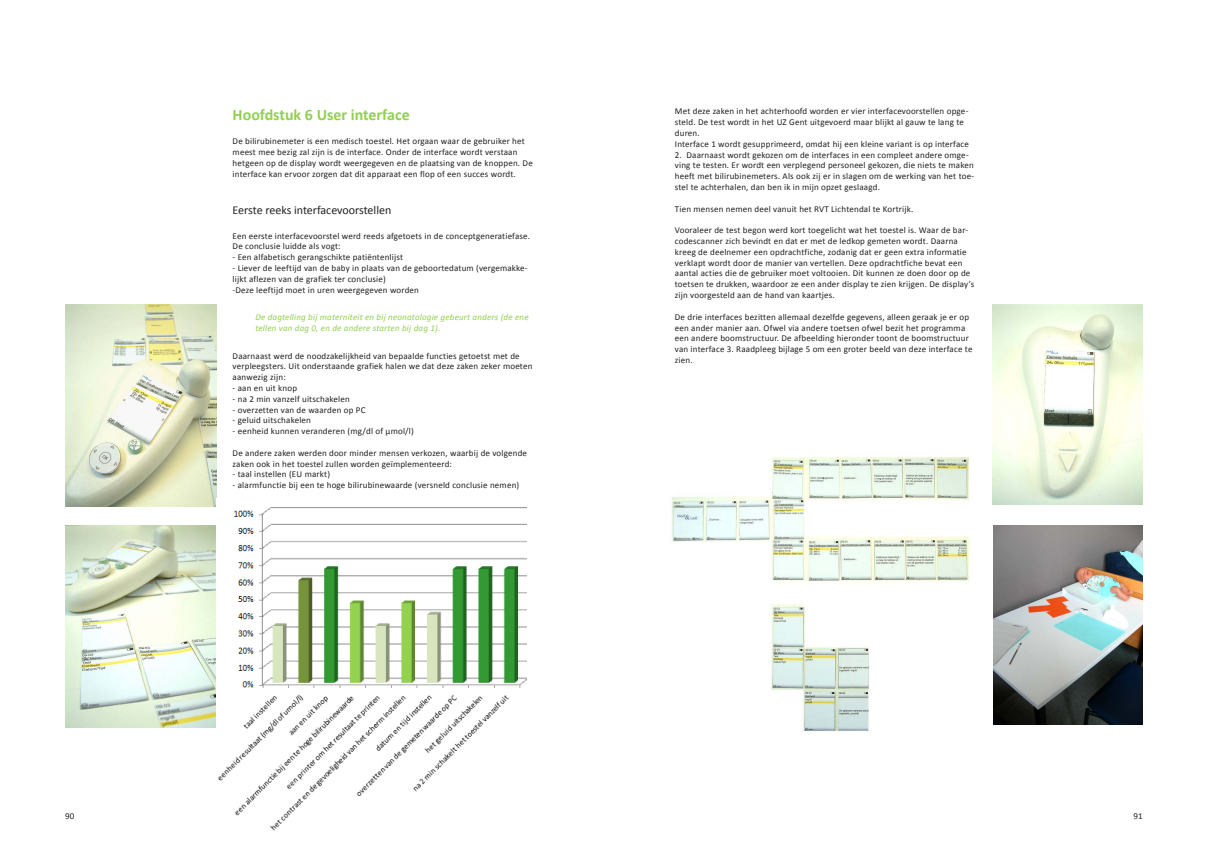
<style>
.page{position:relative;width:1208px;height:859px;background:#fff}
.page>*{position:absolute;margin:0;border:0;box-sizing:border-box;transform-origin:0 0}
.t1{font:700 16px "Calibri";color:#92d050}
.t2{font:12px "Calibri";letter-spacing:-.005em;color:#231f20}
.t3{font:9px/10.8px "Calibri";letter-spacing:.02em;color:#231f20}
.t4{font:italic 9px/10.8px "Calibri";letter-spacing:.02em;color:#92d050}
</style>
<div class="page">
<img style="left:65px;top:305px;width:152px;height:202px">
<img style="left:65px;top:526px;width:151px;height:201px">
<img style="left:218px;top:507px;width:308px;height:324px">
<img style="left:671px;top:456px;width:299px;height:276px">
<img style="left:992px;top:305px;width:150px;height:200px">
<img style="left:993px;top:526px;width:149px;height:199px">
<h1 class="t1" style="left:233px;top:104px;width:179px">Hoofdstuk 6 User interface</h1>
<p class="t3" style="left:233px;top:136px;width:302px">De bilirubinemeter is een medisch toestel. Het orgaan waar de gebruiker het meest mee bezig zal zijn is de interface. Onder de interface wordt verstaan hetgeen op de display wordt weergegeven en de plaatsing van de knoppen. De interface kan ervoor zorgen dat dit apparaat een flop of een succes wordt.</p>
<h2 class="t2" style="left:233px;top:202px;width:160px">Eerste reeks interfacevoorstellen</h2>
<p class="t3" style="left:233px;top:230px;width:299px">Een eerste interfacevoorstel werd reeds afgetoets in de conceptgeneratiefase.<br>De conclusie luidde als vogt:</p>
<p class="t3" style="left:233px;top:251px;width:172px">- Een alfabetisch gerangschikte patiëntenlijst</p>
<p class="t3" style="left:233px;top:262px;width:296px">- Liever de leeftijd van de baby in plaats van de geboortedatum (vergemakke&shy;lijkt aflezen van de grafiek ter conclusie)<br>-Deze leeftijd moet in uren weergegeven worden</p>
<p class="t4" style="left:255px;top:311px;width:275px">De dagtelling bij materniteit en bij neonatologie gebeurt anders (de ene tellen van dag 0, en de andere starten bij dag 1).</p>
<p class="t3" style="left:233px;top:350px;width:301px">Daarnaast werd de noodzakelijkheid van bepaalde functies getoetst met de verpleegsters. Uit onderstaande grafiek halen we dat deze zaken zeker moeten aanwezig zijn:</p>
<p class="t3" style="left:233px;top:382px;width:66px">- aan en uit knop</p>
<p class="t3" style="left:233px;top:393px;width:119px">- na 2 min vanzelf uitschakelen</p>
<p class="t3" style="left:233px;top:404px;width:134px">- overzetten van de waarden op PC</p>
<p class="t3" style="left:233px;top:415px;width:80px">- geluid uitschakelen</p>
<p class="t3" style="left:233px;top:425px;width:183px">- eenheid kunnen veranderen (mg/dl of µmol/l)</p>
<p class="t3" style="left:233px;top:447px;width:296px">De andere zaken werden door minder mensen verkozen, waarbij de volgende zaken ook in het toestel zullen worden geïmplementeerd:</p>
<p class="t3" style="left:233px;top:469px;width:99px">- taal instellen (EU markt)</p>
<p class="t3" style="left:233px;top:479px;width:288px">- alarmfunctie bij een te hoge bilirubinewaarde (versneld conclusie nemen)</p>
<p class="t3" style="left:675px;top:106px;width:296px">Met deze zaken in het achterhoofd worden er vier interfacevoorstellen opge&shy;steld. De test wordt in het UZ Gent uitgevoerd maar blijkt al gauw te lang te duren.<br>Interface 1 wordt gesupprimeerd, omdat hij een kleine variant is op interface</p>
<p class="t3" style="left:675px;top:149px;width:301px">2. Daarnaast wordt gekozen om de interfaces in een compleet andere omge&shy;ving te testen. Er wordt een verplegend personeel gekozen, die niets te maken heeft met bilirubinemeters. Als ook zij er in slagen om de werking van het toe&shy;stel te achterhalen, dan ben ik in mijn opzet geslaagd.</p>
<p class="t3" style="left:675px;top:203px;width:240px">Tien mensen nemen deel vanuit het RVT Lichtendal te Kortrijk.</p>
<p class="t3" style="left:675px;top:224px;width:301px">Vooraleer de test begon werd kort toegelicht wat het toestel is. Waar de bar&shy;codescanner zich bevindt en dat er met de ledkop gemeten wordt. Daarna kreeg de deelnemer een opdrachtfiche, zodanig dat er geen extra informatie verklapt wordt door de manier van vertellen. Deze opdrachtfiche bevat een aantal acties die de gebruiker moet voltooien. Dit kunnen ze doen door op de toetsen te drukken, waardoor ze een ander display te zien krijgen. De display’s zijn voorgesteld aan de hand van kaartjes.</p>
<p class="t3" style="left:675px;top:311px;width:299px">De drie interfaces bezitten allemaal dezelfde gegevens, alleen geraak je er op een ander manier aan. Ofwel via andere toetsen ofwel bezit het programma een andere boomstructuur. De afbeelding hieronder toont de boomstructuur van interface 3. Raadpleeg bijlage 5 om een groter beeld van deze interface te zien.</p>
<p class="t3" style="left:65px;top:810px;width:11px">90</p>
<p class="t3" style="left:1133px;top:810px;width:11px">91</p>
</div>
